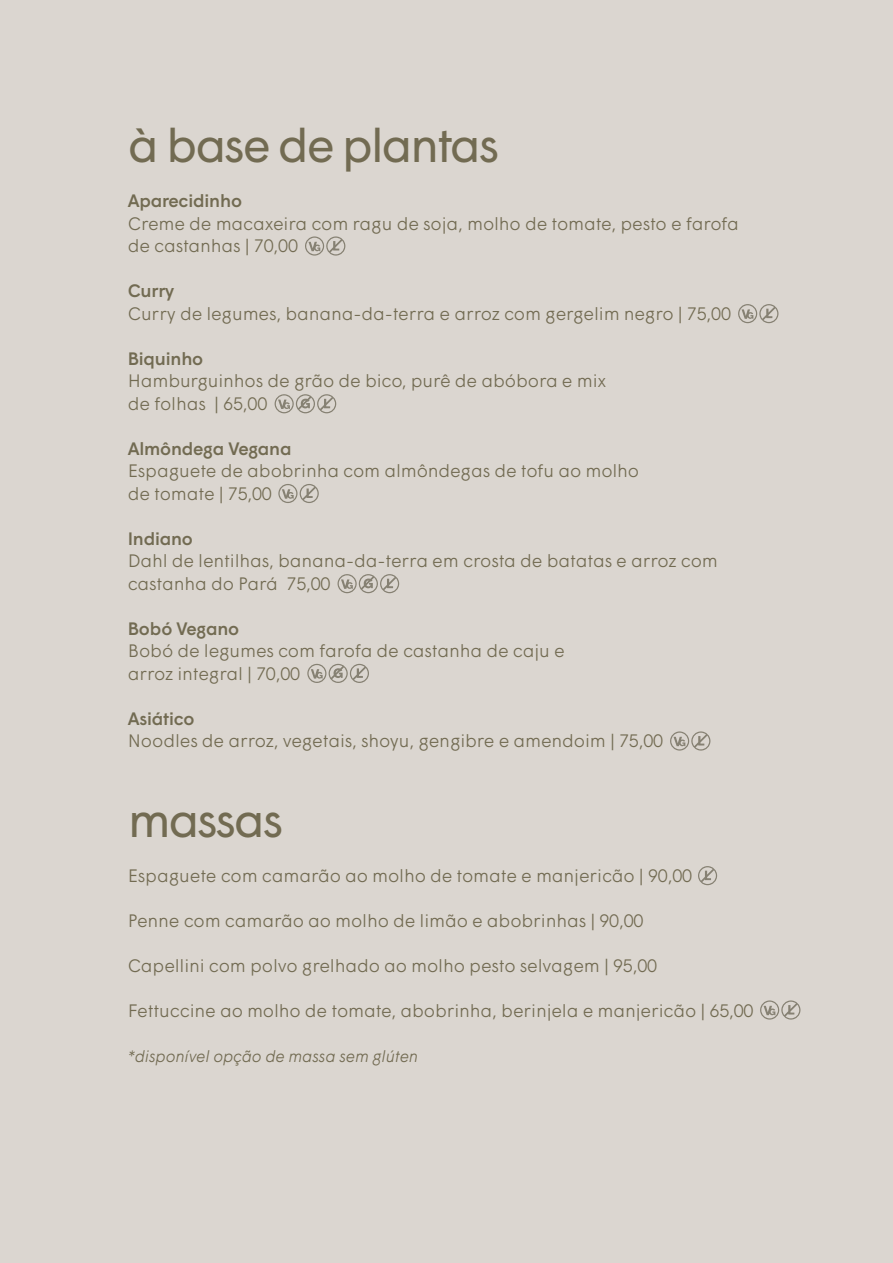
<style>
.page{position:relative;width:893px;height:1263px;background:#dbd6d0}
.page>*{position:absolute;margin:0;border:0;box-sizing:border-box;transform-origin:0 0}
.t1{font:48px "Wigrum";letter-spacing:-.05em;color:#726b52}
.t2{font:300 18px/22.5px "Wigrum";letter-spacing:-.01em;color:#726b52}
.t3{font:500 18px "Wigrum";letter-spacing:-.01em;color:#726b52}
.t4{font:italic 300 16.5px "Wigrum";letter-spacing:-.01em;color:#726b52}
</style>
<div class="page">
<svg style="left:305px;top:236px;width:40px;height:20px"></svg>
<svg style="left:738px;top:304px;width:40px;height:19px"></svg>
<svg style="left:278px;top:484px;width:41px;height:19px"></svg>
<svg style="left:670px;top:731px;width:40px;height:19px"></svg>
<svg style="left:275px;top:394px;width:61px;height:19px"></svg>
<svg style="left:338px;top:574px;width:61px;height:19px"></svg>
<svg style="left:307px;top:664px;width:62px;height:19px"></svg>
<svg style="left:698px;top:866px;width:19px;height:19px"></svg>
<svg style="left:760px;top:1000px;width:40px;height:19px"></svg>
<p class="t1" style="left:128px;top:109px;width:373px">à base de plantas</p>
<p class="t3" style="left:128px;top:187px;width:116px">Aparecidinho</p>
<p class="t2" style="left:128px;top:211px;width:613px">Creme de macaxeira com ragu de soja, molho de tomate, pesto e farofa</p>
<p class="t2" style="left:128px;top:233px;width:172px">de castanhas | 70,00</p>
<p class="t3" style="left:128px;top:277px;width:48px">Curry</p>
<p class="t2" style="left:128px;top:301px;width:605px">Curry de legumes, banana-da-terra e arroz com gergelim negro | 75,00</p>
<p class="t3" style="left:128px;top:345px;width:77px">Biquinho</p>
<p class="t2" style="left:128px;top:368px;width:480px">Hamburguinhos de grão de bico, purê de abóbora e mix</p>
<p class="t2" style="left:128px;top:391px;width:141px">de folhas | 65,00</p>
<p class="t3" style="left:128px;top:435px;width:165px">Almôndega Vegana</p>
<p class="t2" style="left:128px;top:458px;width:513px">Espaguete de abobrinha com almôndegas de tofu ao molho</p>
<p class="t2" style="left:128px;top:481px;width:146px">de tomate | 75,00</p>
<p class="t3" style="left:128px;top:525px;width:67px">Indiano</p>
<p class="t2" style="left:128px;top:548px;width:592px">Dahl de lentilhas, banana-da-terra em crosta de batatas e arroz com castanha do Pará 75,00</p>
<p class="t3" style="left:128px;top:615px;width:113px">Bobó Vegano</p>
<p class="t2" style="left:128px;top:638px;width:438px">Bobó de legumes com farofa de castanha de caju e</p>
<p class="t2" style="left:128px;top:661px;width:174px">arroz integral | 70,00</p>
<p class="t3" style="left:128px;top:705px;width:68px">Asiático</p>
<p class="t2" style="left:128px;top:728px;width:537px">Noodles de arroz, vegetais, shoyu, gengibre e amendoim | 75,00</p>
<p class="t1" style="left:128px;top:784px;width:157px">massas</p>
<p class="t2" style="left:128px;top:863px;width:566px">Espaguete com camarão ao molho de tomate e manjericão | 90,00</p>
<p class="t2" style="left:128px;top:908px;width:517px">Penne com camarão ao molho de limão e abobrinhas | 90,00</p>
<p class="t2" style="left:128px;top:953px;width:531px">Capellini com polvo grelhado ao molho pesto selvagem | 95,00</p>
<p class="t2" style="left:128px;top:998px;width:627px">Fettuccine ao molho de tomate, abobrinha, berinjela e manjericão | 65,00</p>
<p class="t4" style="left:128px;top:1044px;width:292px">*disponível opção de massa sem glúten</p>
</div>
